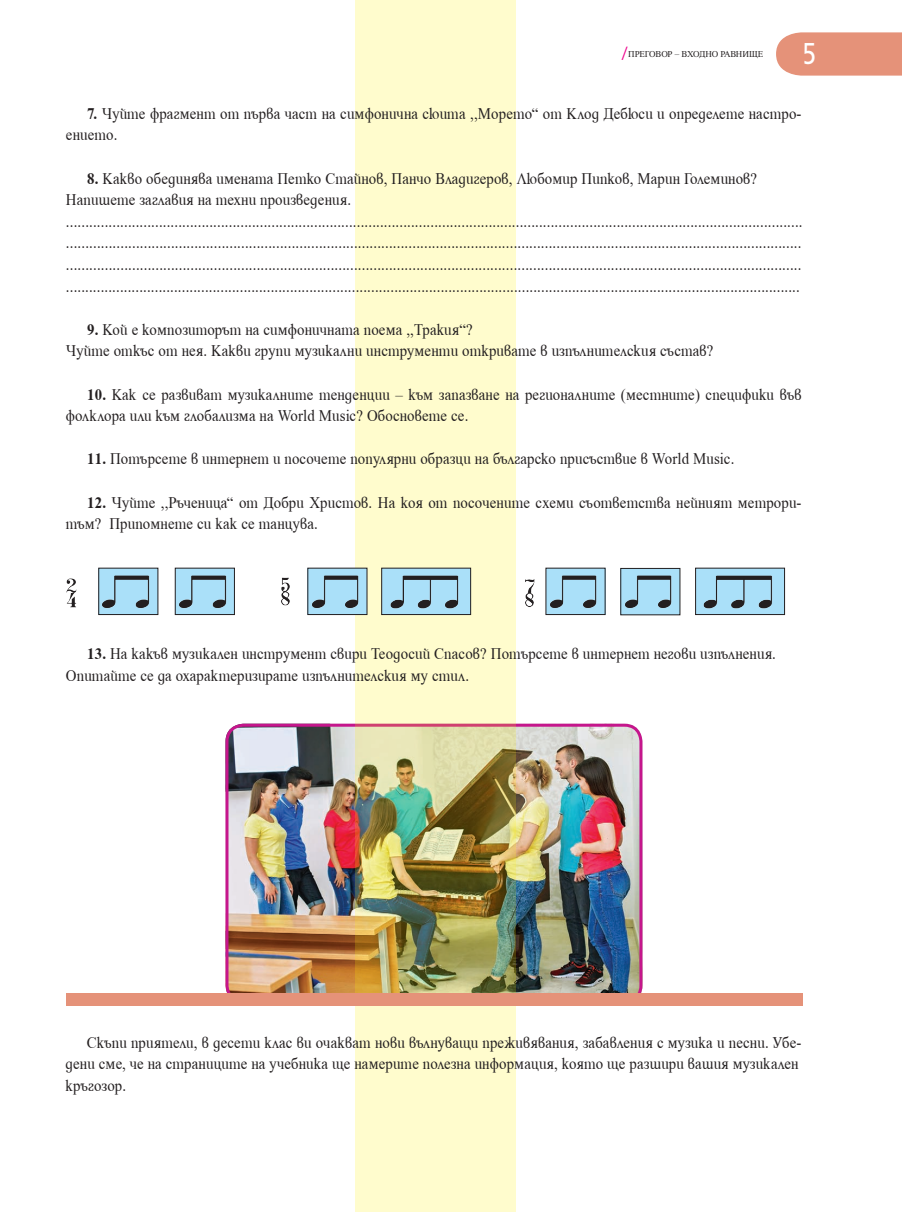
<style>
.page{position:relative;width:902px;height:1212px;background:#fff}
.page>*{position:absolute;margin:0;border:0;box-sizing:border-box;transform-origin:0 0}
.t1{font:33px "HS Grotesk Bg";color:#fff;scale:.8 1}
.t2{font:16.5px/21.6px "Tempora Bg";letter-spacing:.01em;color:#231f20;scale:.9 1}
.t3{font:9px "Tempora HS Bg";letter-spacing:-.01em;color:#231f20}
.s1{font-family:"HS Grotesk Bg";font-size:15px;color:#ed028c}
.s2{font-weight:700}
</style>
<div class="page">
<svg style="left:776px;top:32px;width:125px;height:44px;background:#e69880"></svg>
<img style="left:229px;top:724px;width:413px;height:269px">
<div style="left:225px;top:724px;width:417px;height:279px;border:3px solid #c5168c;border-radius:16px"></div>
<svg style="left:356px;top:0;width:160px;height:1212px;background:#e9e5b4"></svg>
<div style="left:66px;top:993px;width:736px;height:12px;background:#e59279"></div>
<img style="left:66px;top:578px;width:11px;height:30px">
<img style="left:309px;top:570px;width:56px;height:43px">
<img style="left:547px;top:570px;width:56px;height:43px">
<img style="left:622px;top:570px;width:56px;height:43px">
<div style="left:620px;top:568px;width:60px;height:47px;border:1px solid #231f20"></div>
<img style="left:100px;top:570px;width:56px;height:43px">
<div style="left:98px;top:568px;width:60px;height:47px;border:1px solid #231f20"></div>
<img style="left:177px;top:570px;width:55px;height:43px">
<div style="left:175px;top:568px;width:59px;height:47px;border:1px solid #231f20"></div>
<img style="left:281px;top:577px;width:9px;height:29px">
<img style="left:383px;top:570px;width:86px;height:43px">
<div style="left:381px;top:568px;width:90px;height:47px;border:1px solid #231f20"></div>
<img style="left:697px;top:570px;width:85px;height:43px">
<div style="left:695px;top:568px;width:89px;height:47px;border:1px solid #231f20"></div>
<img style="left:525px;top:579px;width:10px;height:28px">
<p class="t3" style="left:622px;top:49px;width:143px"><span class="s1">/</span>ПРЕГОВОР – ВХОДНО РАВНИЩЕ</p>
<h1 class="t1" style="left:802px;top:35px;width:18px">5</h1>
<p class="t2" style="left:66px;top:103px;width:818px;text-indent:21px"><span class="s2">7.</span> Чуйте фрагмент от първа част на симфонична сюита ,,Морето” от Клод Дебюси и определете настро&shy;ението.</p>
<p class="t2" style="left:66px;top:167px;width:820px;text-indent:21px"><span class="s2">8.</span> Какво обединява имената Петко Стайнов, Панчо Владигеров, Любомир Пипков, Марин Големинов?<br>Напишете заглавия на техни произведения. .............................................................................................................................................................................................. ............................................................................................................................................................................................. ............................................................................................................................................................................................. ..............................................................................................................................................................................................</p>
<p class="t2" style="left:66px;top:319px;width:720px;text-indent:21px"><span class="s2">9.</span> Кой е композиторът на симфоничната поема ,,Тракия”?<br>Чуйте откъс от нея. Какви групи музикални инструменти откривате в изпълнителския състав?</p>
<p class="t2" style="left:66px;top:383px;width:818px;text-indent:21px"><span class="s2">10.</span> Как се развиват музикалните тенденции – към запазване на регионалните (местните) специфики във фолклора или към глобализма на World Music? Обосновете се.</p>
<p class="t2" style="left:87px;top:448px;width:720px"><span class="s2">11.</span> Потърсете в интернет и посочете популярни образци на българско присъствие в World Music.</p>
<p class="t2" style="left:66px;top:491px;width:818px;text-indent:21px"><span class="s2">12.</span> Чуйте ,,Ръченица” от Добри Христов. На коя от посочените схеми съответства нейният метрори&shy;тъм? Припомнете си как се танцува.</p>
<p class="t2" style="left:66px;top:643px;width:790px;text-indent:21px"><span class="s2">13.</span> На какъв музикален инструмент свири Теодосий Спасов? Потърсете в интернет негови изпълнения.<br>Опитайте се да охарактеризирате изпълнителския му стил.</p>
<p class="t2" style="left:65px;top:1031px;width:819px;text-indent:21px">Скъпи приятели, в десети клас ви очакват нови вълнуващи преживявания, забавления с музика и песни. Убе&shy;дени сме, че на страниците на учебника ще намерите полезна информация, която ще разшири вашия музикален кръгозор.</p>
</div>
